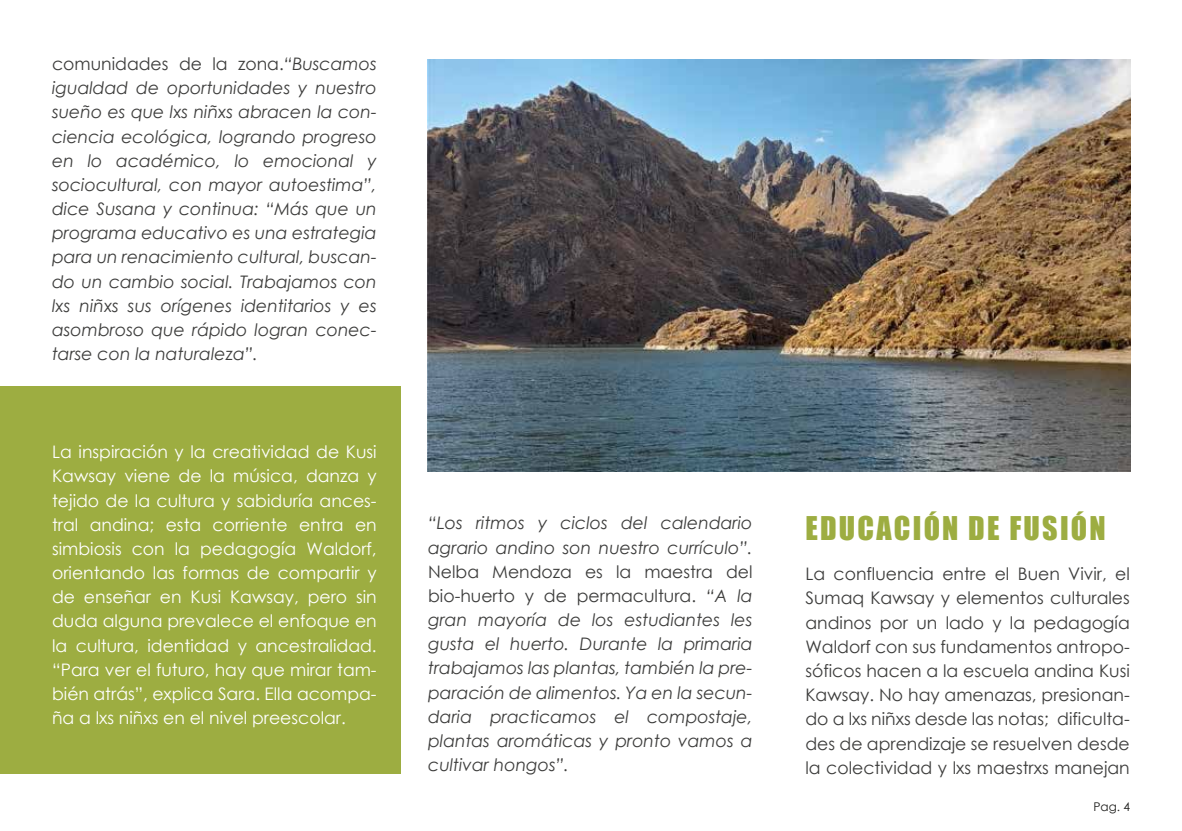
<style>
.page{position:relative;width:1182px;height:831px;background:#fff}
.page>*{position:absolute;margin:0;border:0;box-sizing:border-box;transform-origin:0 0}
.t1{font:30px "Impact";letter-spacing:.075em;color:#9dad41}
.t2{font:italic 17.25px/24.2px "Century Gothic";color:#3c3c3b;text-align:justify}
.t3{font:17.25px/24.2px "Century Gothic";color:#fff;text-align:justify}
.t4{font:17.25px/24.2px "Century Gothic";color:#3c3c3b;text-align:justify}
.t5{font:12px "Century Gothic";color:#1d1d1b}
.s1{font-style:normal}
</style>
<div class="page">
<img style="left:427px;top:59px;width:704px;height:412px">
<div style="left:0;top:386px;width:400px;height:387px;background:#9dad41"></div>
<p class="t2" style="left:52px;top:51px;width:326px"><span class="s1">comunidades de la zona.</span>“Buscamos igualdad de oportunidades y nuestro sueño es que lxs niñxs abracen la con&shy;ciencia ecológica, logrando progreso en lo académico, lo emocional y sociocultural, con mayor autoestima”, dice Susana y continua: “Más que un programa educativo es una estrategia para un renacimiento cultural, buscan&shy;do un cambio social. Trabajamos con lxs niñxs sus orígenes identitarios y es asombroso que rápido logran conec&shy;tarse con la naturaleza”.</p>
<p class="t3" style="left:52px;top:439px;width:326px">La inspiración y la creatividad de Kusi Kawsay viene de la música, danza y tejido de la cultura y sabiduría ances&shy;tral andina; esta corriente entra en simbiosis con la pedagogía Waldorf, orientando las formas de compartir y de enseñar en Kusi Kawsay, pero sin duda alguna prevalece el enfoque en la cultura, identidad y ancestralidad. “Para ver el futuro, hay que mirar tam&shy;bién atrás”, explica Sara. Ella acompa&shy;ña a lxs niñxs en el nivel preescolar.</p>
<h1 class="t1" style="left:805px;top:505px;width:302px">EDUCACIÓN DE FUSIÓN</h1>
<p class="t2" style="left:428px;top:510px;width:326px">“Los ritmos y ciclos del calendario agrario andino son nuestro currículo”.</p>
<p class="t2" style="left:428px;top:558px;width:326px"><span class="s1">Nelba Mendoza es la maestra del bio-huerto y de permacultura.</span> “A la gran mayoría de los estudiantes les gusta el huerto. Durante la primaria trabajamos las plantas, también la pre&shy;paración de alimentos. Ya en la secun&shy;daria practicamos el compostaje, plantas aromáticas y pronto vamos a cultivar hongos”.</p>
<p class="t4" style="left:805px;top:561px;width:326px">La confluencia entre el Buen Vivir, el Sumaq Kawsay y elementos culturales andinos por un lado y la pedagogía Waldorf con sus fundamentos antropo&shy;sóficos hacen a la escuela andina Kusi Kawsay. No hay amenazas, presionan&shy;do a lxs niñxs desde las notas; dificulta&shy;des de aprendizaje se resuelven desde la colectividad y lxs maestrxs manejan</p>
<p class="t5" style="left:1093px;top:797px;width:38px">Pag. 4</p>
</div>
